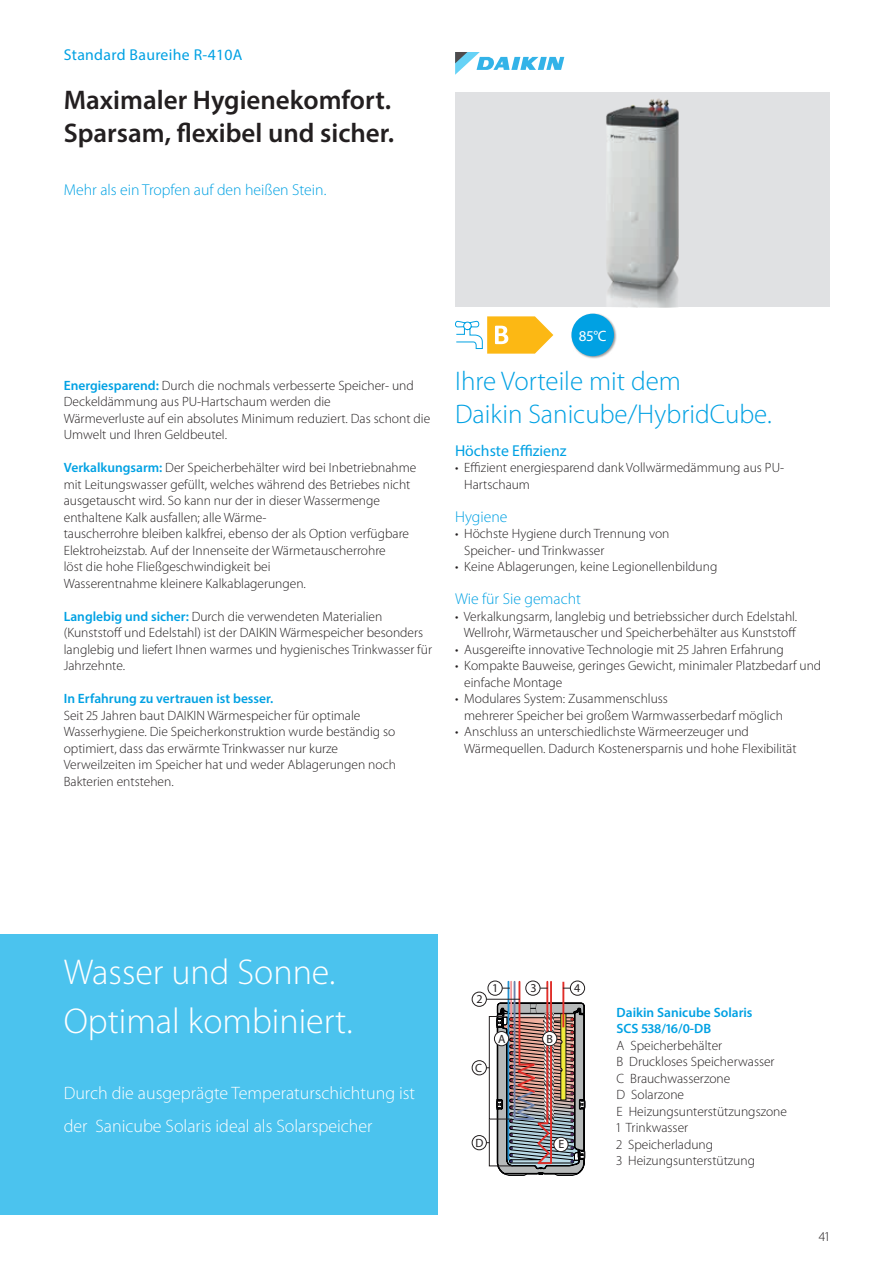
<style>
.page{position:relative;width:893px;height:1263px;background:#fff}
.page>*{position:absolute;margin:0;border:0;box-sizing:border-box;transform-origin:0 0}
.t1{font:300 36px/49.5px "Myriad Pro";color:#fff}
.t2{font:600 27px/33px "Myriad Pro";color:#231f20}
.t3{font:300 27px/33px "Myriad Pro";color:#00a1e3}
.t4{font:300 18px/33px "Myriad Pro";color:#fff}
.t5{font:300 15.75px "Myriad Pro";color:#00a1e3}
.t6{font:15.75px "Myriad Pro";letter-spacing:.015em;color:#00a1e3}
.t7{font:15px "Myriad Pro";color:#fff}
.t8{font:300 13.5px/16.5px "Myriad Pro";color:#231f20}
.t9{font:600 13.5px/16.5px "Myriad Pro";color:#00a1e3}
.t10{font:12px "Myriad Pro";color:#231f20}
.s1{font-weight:600;color:#00a1e3}
</style>
<div class="page">
<div style="left:0;top:934px;width:438px;height:281px;background:#4bc3ee"></div>
<div style="left:472px;top:1060px;width:14px;height:15px;border:1px solid #231f20;border-radius:50%"></div>
<div style="left:472px;top:1135px;width:14px;height:15px;border:1px solid #231f20;border-radius:50%"></div>
<div style="left:472px;top:992px;width:14px;height:14px;border:1px solid #231f20;border-radius:50%"></div>
<svg style="left:476px;top:980px;width:110px;height:196px"></svg>
<div style="left:455px;top:93px;width:374px;height:214px;background:#e0e1e3"></div>
<img style="left:606px;top:98px;width:73px;height:209px">
<svg style="left:455px;top:52px;width:109px;height:23px"></svg>
<div style="left:571px;top:313px;width:46px;height:46px;background:#231f20;opacity:.45"></div>
<div style="left:571px;top:314px;width:43px;height:42px;background:#00a1e3;border-radius:50%"></div>
<svg style="left:455px;top:316px;width:98px;height:38px"></svg>
<p class="t6" style="left:64px;top:45px;width:180px">Standard Baureihe R-410A</p>
<h2 class="t2" style="left:64px;top:83px;width:332px">Maximaler Hygienekomfort.<br>Sparsam, flexibel und sicher.</h2>
<p class="t5" style="left:64px;top:181px;width:264px">Mehr als ein Tropfen auf den heißen Stein.</p>
<p class="t8" style="left:64px;top:377px;width:368px"><span class="s1">Energiesparend:</span> Durch die nochmals verbesserte Speicher- und Deckeldämmung aus PU-Hartschaum werden die<br>Wärmeverluste auf ein absolutes Minimum reduziert. Das schont die Umwelt und Ihren Geldbeutel.</p>
<p class="t8" style="left:64px;top:459px;width:354px"><span class="s1">Verkalkungsarm:</span> Der Speicherbehälter wird bei Inbetriebnahme mit Leitungswasser gefüllt, welches während des Betriebes nicht ausgetauscht wird. So kann nur der in dieser Wassermenge enthaltene Kalk ausfallen; alle Wärme-<br>tauscherrohre bleiben kalkfrei, ebenso der als Option verfügbare Elektroheizstab. Auf der Innenseite der Wärmetauscherrohre<br>löst die hohe Fließgeschwindigkeit bei<br>Wasserentnahme kleinere Kalkablagerungen.</p>
<p class="t8" style="left:64px;top:608px;width:370px"><span class="s1">Langlebig und sicher:</span> Durch die verwendeten Materialien (Kunststoff und Edelstahl) ist der DAIKIN Wärmespeicher besonders langlebig und liefert Ihnen warmes und hygienisches Trinkwasser für Jahrzehnte.</p>
<p class="t9" style="left:64px;top:690px;width:211px">In Erfahrung zu vertrauen ist besser.</p>
<p class="t8" style="left:64px;top:707px;width:334px">Seit 25 Jahren baut DAIKIN Wärmespeicher für optimale Wasserhygiene. Die Speicherkonstruktion wurde beständig so optimiert, dass das erwärmte Trinkwasser nur kurze Verweilzeiten im Speicher hat und weder Ablagerungen noch Bakterien entstehen.</p>
<p class="t7" style="left:579px;top:326px;width:29px">85°C</p>
<h2 class="t3" style="left:455px;top:364px;width:318px">Ihre Vorteile mit dem<br>Daikin Sanicube/HybridCube.</h2>
<p class="t6" style="left:455px;top:441px;width:113px">Höchste Effizienz</p>
<p class="t8" style="left:464px;top:460px;width:321px;text-indent:-9px">• Effizient energiesparend dank Vollwärmedämmung aus PU-<br>Hartschaum</p>
<p class="t5" style="left:455px;top:508px;width:54px">Hygiene</p>
<p class="t8" style="left:464px;top:526px;width:207px;text-indent:-9px">• Höchste Hygiene durch Trennung von<br>Speicher- und Trinkwasser</p>
<p class="t8" style="left:455px;top:558px;width:264px">• Keine Ablagerungen, keine Legionellenbildung</p>
<p class="t5" style="left:455px;top:590px;width:128px">Wie für Sie gemacht</p>
<p class="t8" style="left:455px;top:608px;width:344px;text-align:center">• Verkalkungsarm, langlebig und betriebssicher durch Edelstahl.<br>Wellrohr, Wärmetauscher und Speicherbehälter aus Kunststoff</p>
<p class="t8" style="left:455px;top:641px;width:330px">• Ausgereifte innovative Technologie mit 25 Jahren Erfahrung</p>
<p class="t8" style="left:464px;top:657px;width:359px;text-indent:-9px">• Kompakte Bauweise, geringes Gewicht, minimaler Platzbedarf und einfache Montage</p>
<p class="t8" style="left:464px;top:690px;width:320px;text-indent:-9px">• Modulares System: Zusammenschluss<br>mehrerer Speicher bei großem Warmwasserbedarf möglich</p>
<p class="t8" style="left:464px;top:723px;width:334px;text-indent:-9px">• Anschluss an unterschiedlichste Wärmeerzeuger und<br>Wärmequellen. Dadurch Kostenersparnis und hohe Flexibilität</p>
<h1 class="t1" style="left:64px;top:947px;width:290px">Wasser und Sonne.<br>Optimal kombiniert.</h1>
<h3 class="t4" style="left:64px;top:1077px;width:353px">Durch die ausgeprägte Temperaturschichtung ist der Sanicube Solaris ideal als Solarspeicher</h3>
<p class="t10" style="left:476px;top:992px;width:8px">2</p>
<p class="t10" style="left:492px;top:981px;width:8px">1</p>
<p class="t10" style="left:530px;top:981px;width:8px">3</p>
<p class="t10" style="left:574px;top:981px;width:8px">4</p>
<p class="t10" style="left:475px;top:1060px;width:8px">C</p>
<p class="t10" style="left:498px;top:1031px;width:9px">A</p>
<p class="t10" style="left:547px;top:1031px;width:8px">B</p>
<p class="t10" style="left:476px;top:1135px;width:9px">D</p>
<p class="t10" style="left:558px;top:1137px;width:7px">E</p>
<p class="t9" style="left:617px;top:1003px;width:137px">Daikin Sanicube Solaris<br>SCS 538/16/0-DB</p>
<p class="t8" style="left:617px;top:1037px;width:172px">A Speicherbehälter<br>B Druckloses Speicherwasser<br>C Brauchwasserzone<br>D Solarzone<br>E Heizungsunterstützungszone<br>1 Trinkwasser<br>2 Speicherladung<br>3 Heizungsunterstützung</p>
<p class="t8" style="left:819px;top:1229px;width:12px">41</p>
</div>
